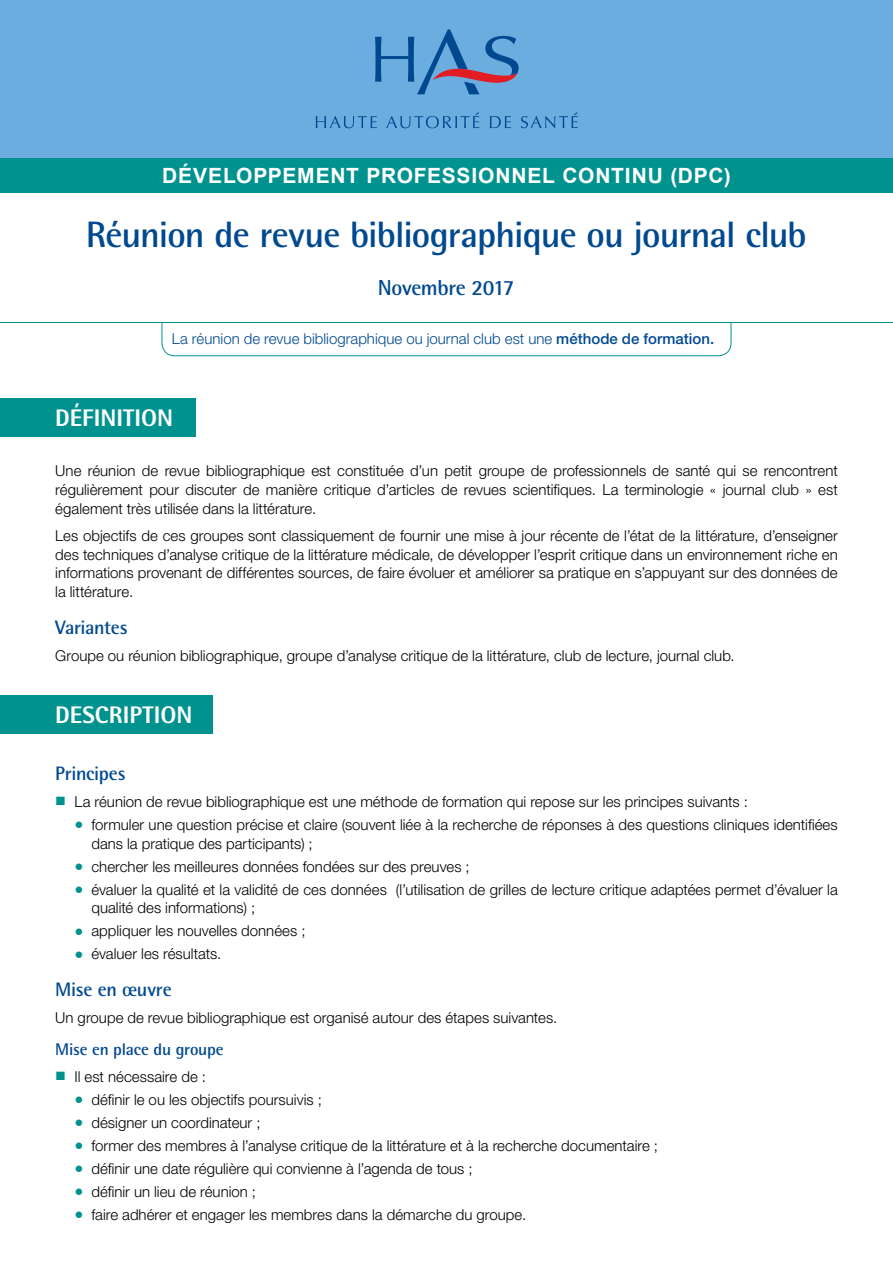
<style>
.page{position:relative;width:893px;height:1263px;background:#fff}
.page>*{position:absolute;margin:0;border:0;box-sizing:border-box;transform-origin:0 0}
.Titre_fiche{font:700 36.75px "Rotis Semi Sans Std";letter-spacing:-.025em;color:#004990}
.Titre_bloc{font:800 24px "Rotis Semi Sans Std";color:#fff}
.Date{font:700 21.75px "Rotis Semi Sans Std";letter-spacing:-.02em;color:#004990}
.t1{font:700 21px "Arial";letter-spacing:.04em;color:#fff}
.Titre_13{font:700 19.5px "Rotis Semi Sans Std";letter-spacing:-.015em;color:#004990}
.Titre_11_25{font:700 16.8px "Rotis Semi Sans Std";letter-spacing:-.015em;color:#004990}
.texte_courant{font:300 15px/18.8px "Helvetica Neue LT Std";color:#000;text-align:justify}
.texte_courant_espace{font:300 15px "Helvetica Neue LT Std";color:#000}
.texte_courant-2{font:300 15px "Helvetica Neue LT Std";color:#004990}
.s1{font-weight:500}
.s2{font-family:"Arial";font-weight:400;font-size:18px;color:#00928f}
.s3{font-family:"Arial";font-weight:400;color:#00928f}
</style>
<div class="page">
<div style="left:0;top:0;width:893px;height:166px;background:#6caddf"></div>
<svg style="left:316px;top:116px;width:61px;height:12px"></svg>
<svg style="left:386px;top:112px;width:93px;height:16px"></svg>
<svg style="left:490px;top:116px;width:21px;height:12px"></svg>
<svg style="left:521px;top:112px;width:57px;height:16px"></svg>
<svg style="left:375px;top:29px;width:144px;height:65px"></svg>
<div style="left:0;top:158px;width:893px;height:34px;background:#00928f"></div>
<svg style="left:161px;top:323px;width:571px;height:33px"></svg>
<div style="left:0;top:399px;width:196px;height:38px;background:#00928f"></div>
<div style="left:0;top:695px;width:213px;height:38px;background:#00928f"></div>
<hr style="left:0;top:322px;width:893px;height:1px;background:#00928f">
<h3 class="t1" style="left:162px;top:162px;width:570px">DÉVELOPPEMENT PROFESSIONNEL CONTINU (DPC)</h3>
<p class="Titre_fiche" style="left:86px;top:212px;width:722px">Réunion de revue bibliographique ou journal club</p>
<p class="Date" style="left:378px;top:274px;width:138px">Novembre 2017</p>
<p class="texte_courant-2" style="left:172px;top:330px;width:544px">La réunion de revue bibliographique ou journal club est une <span class="s1">méthode de formation.</span></p>
<p class="Titre_bloc" style="left:55px;top:403px;width:119px">DÉFINITION</p>
<p class="texte_courant" style="left:55px;top:461px;width:784px">Une réunion de revue bibliographique est constituée d’un petit groupe de professionnels de santé qui se rencontrent régulièrement pour discuter de manière critique d’articles de revues scientifiques. La terminologie « journal club » est également très utilisée dans la littérature.</p>
<p class="texte_courant" style="left:55px;top:526px;width:784px">Les objectifs de ces groupes sont classiquement de fournir une mise à jour récente de l’état de la littérature, d’enseigner des techniques d’analyse critique de la littérature médicale, de développer l’esprit critique dans un environnement riche en informations provenant de différentes sources, de faire évoluer et améliorer sa pratique en s’appuyant sur des données de la littérature.</p>
<p class="Titre_13" style="left:55px;top:615px;width:74px">Variantes</p>
<p class="texte_courant_espace" style="left:55px;top:646px;width:681px">Groupe ou réunion bibliographique, groupe d’analyse critique de la littérature, club de lecture, journal club.</p>
<p class="Titre_bloc" style="left:55px;top:699px;width:139px">DESCRIPTION</p>
<p class="Titre_13" style="left:55px;top:761px;width:72px">Principes</p>
<p class="texte_courant" style="left:55px;top:792px;width:694px"><span class="s2">■</span> La réunion de revue bibliographique est une méthode de formation qui repose sur les principes suivants :</p>
<p class="texte_courant" style="left:91px;top:815px;width:748px;text-indent:-17px"><span class="s3">●</span> formuler une question précise et claire (souvent liée à la recherche de réponses à des questions cliniques identifiées dans la pratique des participants) ;</p>
<p class="texte_courant" style="left:74px;top:856px;width:397px"><span class="s3">●</span> chercher les meilleures données fondées sur des preuves ;</p>
<p class="texte_courant" style="left:91px;top:879px;width:748px;text-indent:-17px"><span class="s3">●</span> évaluer la qualité et la validité de ces données (l’utilisation de grilles de lecture critique adaptées permet d’évaluer la qualité des informations) ;</p>
<p class="texte_courant" style="left:74px;top:921px;width:233px"><span class="s3">●</span> appliquer les nouvelles données ;</p>
<p class="texte_courant" style="left:74px;top:944px;width:148px"><span class="s3">●</span> évaluer les résultats.</p>
<p class="Titre_13" style="left:55px;top:977px;width:118px">Mise en œuvre</p>
<p class="texte_courant_espace" style="left:55px;top:1008px;width:503px">Un groupe de revue bibliographique est organisé autour des étapes suivantes.</p>
<p class="Titre_11_25" style="left:55px;top:1039px;width:170px">Mise en place du groupe</p>
<p class="texte_courant" style="left:55px;top:1066px;width:152px"><span class="s2">■</span> Il est nécessaire de :</p>
<p class="texte_courant" style="left:74px;top:1089px;width:249px"><span class="s3">●</span> définir le ou les objectifs poursuivis ;</p>
<p class="texte_courant" style="left:74px;top:1112px;width:188px"><span class="s3">●</span> désigner un coordinateur ;</p>
<p class="texte_courant" style="left:74px;top:1135px;width:585px"><span class="s3">●</span> former des membres à l’analyse critique de la littérature et à la recherche documentaire ;</p>
<p class="texte_courant" style="left:74px;top:1158px;width:400px"><span class="s3">●</span> définir une date régulière qui convienne à l’agenda de tous ;</p>
<p class="texte_courant" style="left:74px;top:1181px;width:183px"><span class="s3">●</span> définir un lieu de réunion ;</p>
<p class="texte_courant" style="left:74px;top:1204px;width:453px"><span class="s3">●</span> faire adhérer et engager les membres dans la démarche du groupe.</p>
</div>
